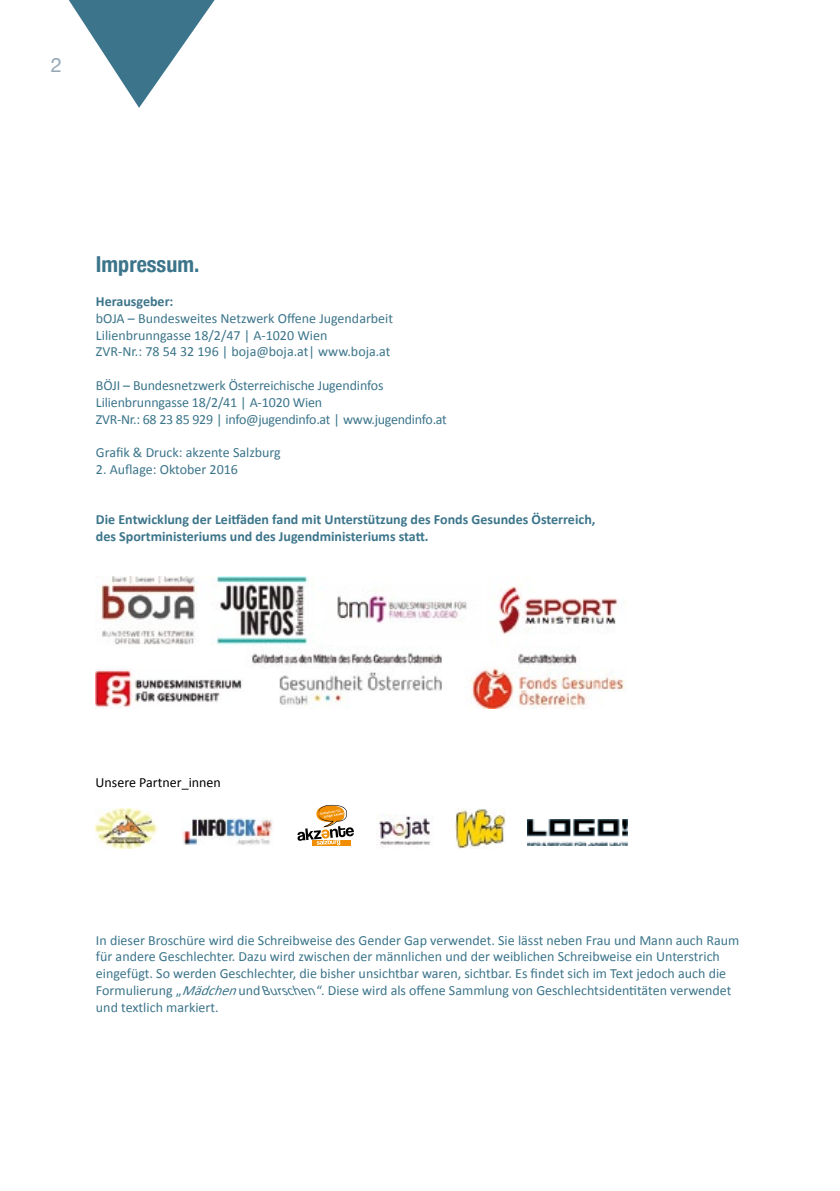
<style>
.page{position:relative;width:840px;height:1191px;background:#fff}
.page>*{position:absolute;margin:0;border:0;box-sizing:border-box;transform-origin:0 0}
.t1{font:700 condensed 22px "Helvetica Neue";color:#3c758b}
.t2{font:20px "Helvetica Neue";color:#94a7b6}
.t3{font:14px/16.8px "Calibri";color:#3c758b}
.t4{font:700 14px/16.8px "Calibri";color:#3c758b}
.t5{font:14px "Calibri";color:#000}
.s1{font-style:italic}
</style>
<div class="page">
<svg style="left:69px;top:0;width:145px;height:108px"></svg>
<img style="left:527px;top:819px;width:100px;height:26px">
<img style="left:455px;top:809px;width:50px;height:39px">
<img style="left:95px;top:809px;width:63px;height:39px">
<img style="left:376px;top:814px;width:55px;height:33px">
<svg style="left:297px;top:805px;width:57px;height:40px"></svg>
<img style="left:181px;top:817px;width:92px;height:28px">
<img style="left:96px;top:577px;width:530px;height:132px">
<h2 class="t2" style="left:51px;top:50px;width:13px">2</h2>
<h1 class="t1" style="left:96px;top:246px;width:105px">Impressum.</h1>
<p class="t4" style="left:96px;top:292px;width:79px">Herausgeber:</p>
<p class="t3" style="left:96px;top:309px;width:298px">bOJA – Bundesweites Netzwerk Offene Jugendarbeit<br>Lilienbrunngasse 18/2/47 | A-1020 Wien<br>ZVR-Nr.: 78 54 32 196 | boja@boja.at| www.boja.at</p>
<p class="t3" style="left:96px;top:376px;width:352px">BÖJI – Bundesnetzwerk Österreichische Jugendinfos<br>Lilienbrunngasse 18/2/41 | A-1020 Wien<br>ZVR-Nr.: 68 23 85 929 | info@jugendinfo.at | www.jugendinfo.at</p>
<p class="t3" style="left:96px;top:443px;width:186px">Grafik &amp; Druck: akzente Salzburg</p>
<p class="t3" style="left:96px;top:460px;width:143px">2. Auflage: Oktober 2016</p>
<p class="t4" style="left:96px;top:511px;width:500px">Die Entwicklung der Leitfäden fand mit Unterstützung des Fonds Gesundes Österreich, des Sportministeriums und des Jugendministeriums statt.</p>
<p class="t5" style="left:95px;top:774px;width:127px">Unsere Partner_innen</p>
<p class="t3" style="left:96px;top:931px;width:644px">In dieser Broschüre wird die Schreibweise des Gender Gap verwendet. Sie lässt neben Frau und Mann auch Raum für andere Geschlechter. Dazu wird zwischen der männlichen und der weiblichen Schreibweise ein Unterstrich eingefügt. So werden Geschlechter, die bisher unsichtbar waren, sichtbar. Es findet sich im Text jedoch auch die Formulierung „<span class="s1">Mädchen</span>und <span class="s1">Burschen</span>“. Diese wird als offene Sammlung von Geschlechtsidentitäten verwendet und textlich markiert.</p>
</div>
